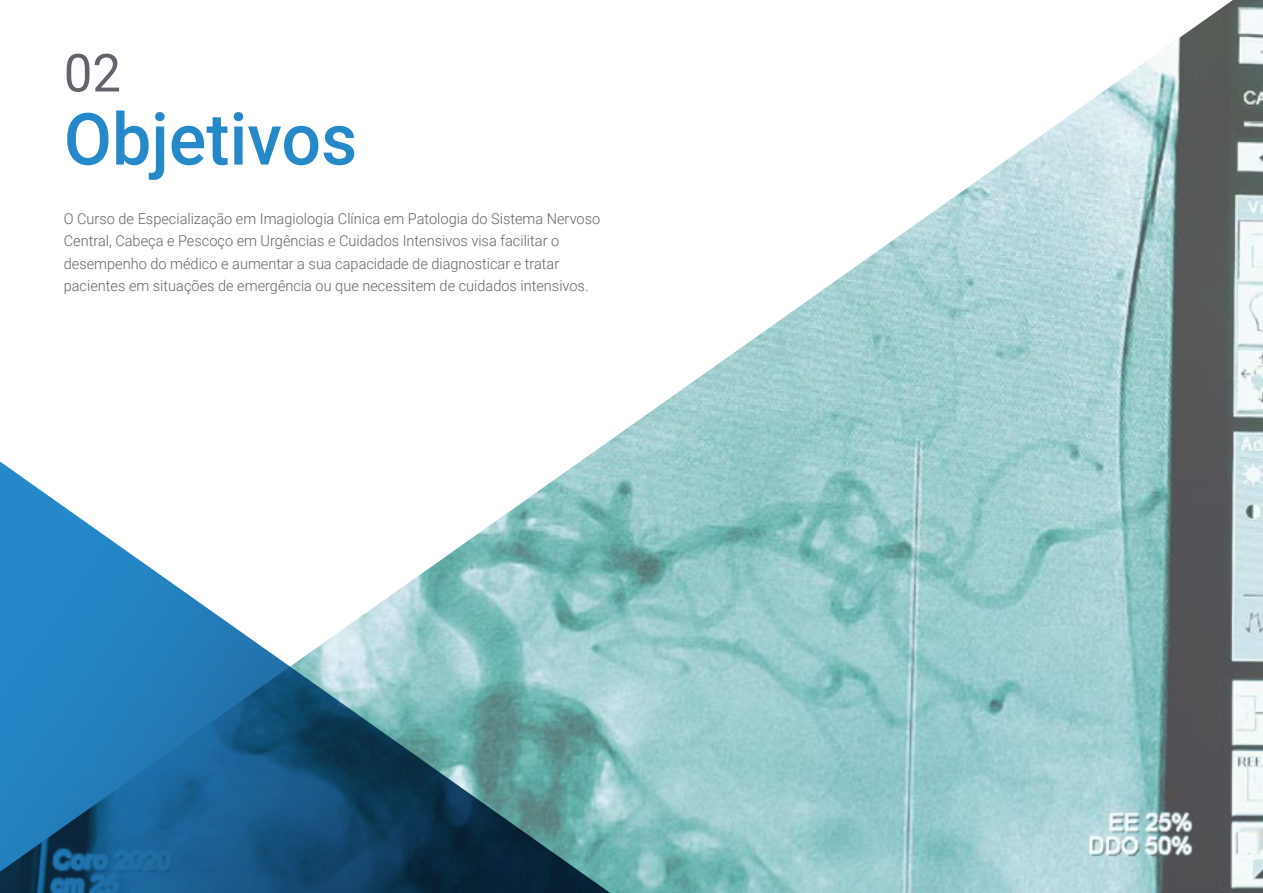
<style>
.page{position:relative;width:1263px;height:893px;background:#fff}
.page>*{position:absolute;margin:0;border:0;box-sizing:border-box;transform-origin:0 0}
.t1{font:500 72px "Roboto";color:#2488c9}
.t2{font:52.5px "Roboto";color:#61646a}
.t3{font:300 15px/22.5px "Roboto";color:#61646a}
</style>
<div class="page">
<img style="left:602px;top:0;width:661px;height:893px">
<svg style="left:0;top:446px;width:640px;height:447px"></svg>
<h2 class="t2" style="left:64px;top:36px;width:59px">02</h2>
<h1 class="t1" style="left:64px;top:89px;width:295px">Objetivos</h1>
<p class="t3" style="left:64px;top:207px;width:538px">O Curso de Especialização em Imagiologia Clínica em Patologia do Sistema Nervoso Central, Cabeça e Pescoço em Urgências e Cuidados Intensivos visa facilitar o desempenho do médico e aumentar a sua capacidade de diagnosticar e tratar pacientes em situações de emergência ou que necessitem de cuidados intensivos.</p>
</div>
